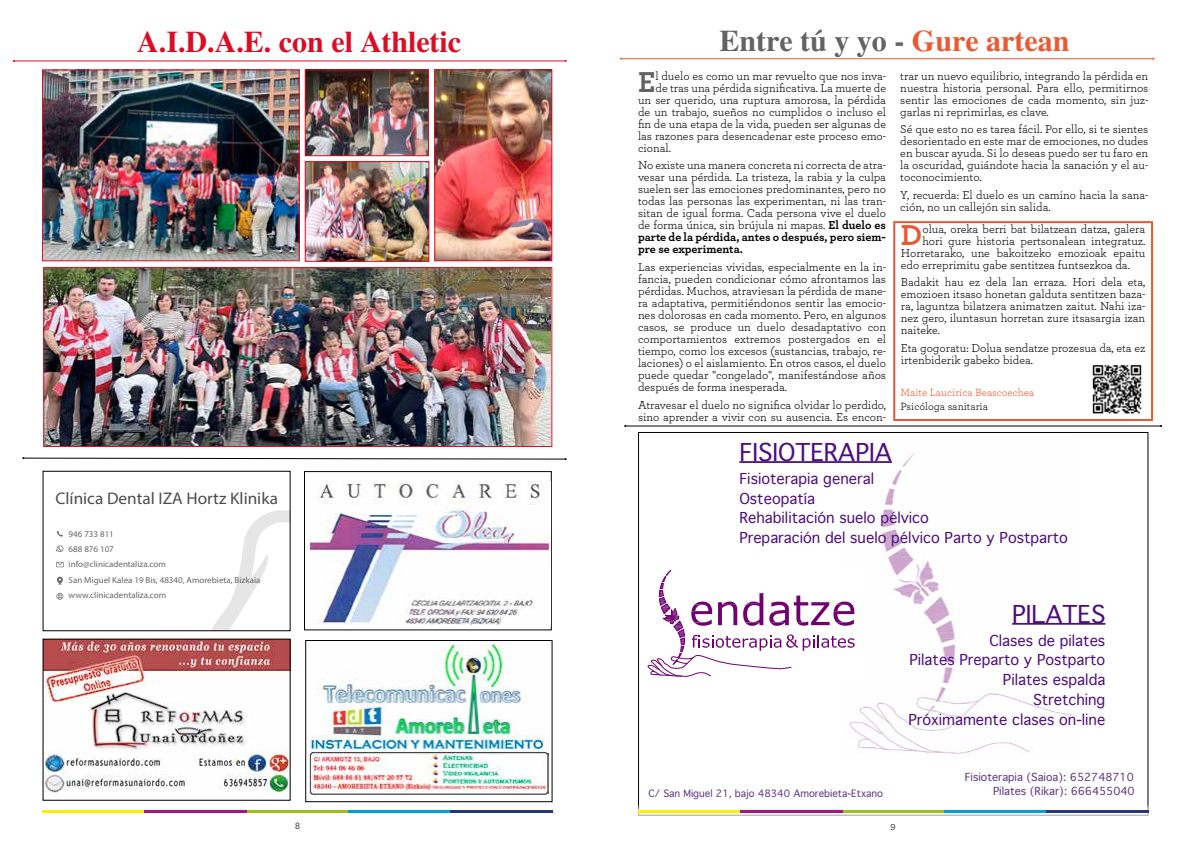
<style>
.page{position:relative;width:1191px;height:842px;background:#fff}
.page>*{position:absolute;margin:0;border:0;box-sizing:border-box;transform-origin:0 0}
.t1{font:700 30.2px "Archer";color:#646363}
.t2{font:700 30.2px "Archer";color:#eb5933}
.t3{font:700 30px "STIX General";color:#dc0c25}
.t4{font:700 30px "STIX General";color:#646363}
.t5{font:23.5px "Geneva";color:#4d0e80}
.t6{font:16.9px "Myriad Pro";color:#4c4c4c}
.t7{font:14.4px/19.7px "Geneva";color:#4d0e80}
.t8{font:12px/12px "Archer";color:#000;text-align:justify}
.t9{font:11px "Archer";color:#eb5933}
.t10{font:11px "Archer";color:#000}
.t11{font:10.6px/14.4px "Geneva";color:#5e3480;text-align:right}
.t12{font:10px "Archer";color:#000}
.t13{font:9.7px "Geneva";color:#5e3480}
.t14{font:8.8px/15.3px "Myriad Pro";color:#666}
.s1{color:#eb5933}
.s2{font-weight:700}
</style>
<div class="page">
<div style="left:893px;top:221px;width:260px;height:200px;border:2px solid #eb5933"></div>
<img style="left:45px;top:641px;width:244px;height:152px">
<div style="left:43px;top:639px;width:248px;height:162px;border:1px solid #000"></div>
<img style="left:309px;top:642px;width:239px;height:153px">
<div style="left:305px;top:640px;width:247px;height:162px;border:1px solid #000"></div>
<svg style="left:212px;top:510px;width:77px;height:119px"></svg>
<svg style="left:57px;top:531px;width:6px;height:6px"></svg>
<svg style="left:56px;top:545px;width:7px;height:7px"></svg>
<svg style="left:57px;top:577px;width:6px;height:8px"></svg>
<svg style="left:56px;top:593px;width:7px;height:7px"></svg>
<svg style="left:56px;top:562px;width:8px;height:5px"></svg>
<div style="left:43px;top:471px;width:248px;height:160px;border:1px solid #000"></div>
<img style="left:1092px;top:365px;width:50px;height:49px">
<hr style="left:621px;top:58px;width:532px;height:1px;background:#eb5933">
<hr style="left:14px;top:61px;width:551px;height:1px;background:#dc0c25">
<hr style="left:625px;top:426px;width:536px;height:1px;background:#000">
<div style="left:304px;top:471px;width:248px;height:159px;background:#fff;border:1px solid #000"></div>
<img style="left:311px;top:481px;width:239px;height:144px">
<svg style="left:22px;top:457px;width:544px;height:3px"></svg>
<img style="left:850px;top:453px;width:223px;height:301px">
<hr style="left:739px;top:461px;width:153px;height:2px;background:#4d0e80">
<hr style="left:1012px;top:623px;width:93px;height:2px;background:#4d0e80">
<div style="left:647px;top:570px;width:221px;height:114px;background:#fff"></div>
<svg style="left:648px;top:570px;width:206px;height:107px"></svg>
<img style="left:44px;top:71px;width:254px;height:188px">
<div style="left:42px;top:69px;width:258px;height:192px;border:1px solid #dc0c25"></div>
<img style="left:307px;top:71px;width:120px;height:83px">
<div style="left:305px;top:69px;width:124px;height:87px;border:1px solid #dc0c25"></div>
<img style="left:436px;top:71px;width:114px;height:188px">
<div style="left:434px;top:69px;width:118px;height:192px;border:1px solid #dc0c25"></div>
<img style="left:307px;top:163px;width:120px;height:97px">
<div style="left:305px;top:161px;width:124px;height:101px;border:1px solid #dc0c25"></div>
<img style="left:45px;top:269px;width:505px;height:176px">
<div style="left:43px;top:267px;width:509px;height:180px;border:1px solid #dc0c25"></div>
<hr style="left:638px;top:810px;width:102px;height:3px;background:#fe0">
<hr style="left:842px;top:810px;width:102px;height:3px;background:#9ac11d">
<hr style="left:944px;top:810px;width:102px;height:3px;background:#009fe1">
<hr style="left:1046px;top:810px;width:102px;height:3px;background:#27367c">
<hr style="left:740px;top:810px;width:102px;height:3px;background:#ac1380">
<hr style="left:43px;top:810px;width:102px;height:3px;background:#fe0">
<hr style="left:247px;top:810px;width:102px;height:3px;background:#9ac11d">
<hr style="left:349px;top:810px;width:102px;height:3px;background:#009fe1">
<hr style="left:451px;top:810px;width:102px;height:3px;background:#27367c">
<hr style="left:145px;top:810px;width:102px;height:3px;background:#ac1380">
<h2 class="t3" style="left:137px;top:20px;width:325px">A.I.D.A.E. con el Athletic</h2>
<h3 class="t6" style="left:56px;top:487px;width:224px">Clínica Dental IZA Hortz Klinika</h3>
<p class="t14" style="left:69px;top:526px;width:193px">946 733 811<br>688 876 107<br>info@clinicadentaliza.com<br>San Miguel Kalea 19 Bis, 48340, Amorebieta, Bizkaia www.clinicadentaliza.com</p>
<h2 class="t4" style="left:719px;top:19px;width:351px">Entre tú y yo - <span class="s1">Gure artean</span></h2>
<h1 class="t1" style="left:638px;top:58px;width:19px">E</h1>
<p class="t8" style="left:655px;top:69px;width:232px">l duelo es como un mar revuelto que nos inva-</p>
<p class="t8" style="left:655px;top:81px;width:232px">de tras una pérdida significativa. La muerte de</p>
<p class="t8" style="left:638px;top:93px;width:250px">un ser querido, una ruptura amorosa, la pérdida</p>
<p class="t8" style="left:638px;top:105px;width:250px">de un trabajo, sueños no cumplidos o incluso el</p>
<p class="t8" style="left:638px;top:117px;width:249px">fin de una etapa de la vida, pueden ser algunas de</p>
<p class="t8" style="left:638px;top:129px;width:250px">las razones para desencadenar este proceso emo-</p>
<p class="t8" style="left:638px;top:141px;width:34px">cional.</p>
<p class="t8" style="left:638px;top:159px;width:250px">No existe una manera concreta ni correcta de atra&shy;vesar una pérdida. La tristeza, la rabia y la culpa suelen ser las emociones predominantes, pero no todas las personas las experimentan, ni las tran&shy;sitan de igual forma. Cada persona vive el duelo de forma única, sin brújula ni mapas. <span class="s2">El duelo es parte de la pérdida, antes o después, pero siem&shy;pre se experimenta.</span></p>
<p class="t8" style="left:638px;top:260px;width:250px">Las experiencias vividas, especialmente en la in&shy;fancia, pueden condicionar cómo afrontamos las pérdidas. Muchos, atraviesan la pérdida de mane&shy;ra adaptativa, permitiéndonos sentir las emocio&shy;nes dolorosas en cada momento. Pero, en algunos casos, se produce un duelo desadaptativo con comportamientos extremos postergados en el tiempo, como los excesos (sustancias, trabajo, re&shy;laciones) o el aislamiento. En otros casos, el duelo puede quedar "congelado", manifestándose años después de forma inesperada.</p>
<p class="t8" style="left:638px;top:398px;width:250px">Atravesar el duelo no significa olvidar lo perdido, sino aprender a vivir con su ausencia. Es encon-</p>
<p class="t8" style="left:900px;top:69px;width:250px">trar un nuevo equilibrio, integrando la pérdida en nuestra historia personal. Para ello, permitirnos sentir las emociones de cada momento, sin juz&shy;garlas ni reprimirlas, es clave.</p>
<p class="t8" style="left:900px;top:123px;width:250px">Sé que esto no es tarea fácil. Por ello, si te sientes desorientado en este mar de emociones, no dudes en buscar ayuda. Si lo deseas puedo ser tu faro en la oscuridad, guiándote hacia la sanación y el au&shy;toconocimiento.</p>
<p class="t8" style="left:900px;top:188px;width:249px">Y, recuerda: El duelo es un camino hacia la sana&shy;ción, no un callejón sin salida.</p>
<h1 class="t2" style="left:901px;top:211px;width:23px">D</h1>
<p class="t8" style="left:922px;top:222px;width:224px">olua, oreka berri bat bilatzean datza, galera</p>
<p class="t8" style="left:922px;top:234px;width:224px">hori gure historia pertsonalean integratuz.</p>
<p class="t8" style="left:901px;top:246px;width:246px">Horretarako, une bakoitzeko emozioak epaitu</p>
<p class="t8" style="left:901px;top:258px;width:230px">edo erreprimitu gabe sentitzea funtsezkoa da.</p>
<p class="t8" style="left:901px;top:276px;width:246px">Badakit hau ez dela lan erraza. Hori dela eta, emozioen itsaso honetan galduta sentitzen baza&shy;ra, laguntza bilatzera animatzen zaitut. Nahi iza&shy;nez gero, iluntasun horretan zure itsasargia izan naiteke.</p>
<p class="t8" style="left:901px;top:341px;width:246px">Eta gogoratu: Dolua sendatze prozesua da, eta ez irtenbiderik gabeko bidea.</p>
<p class="t9" style="left:900px;top:385px;width:135px">Maite Laucirica Beascoechea</p>
<p class="t10" style="left:900px;top:399px;width:89px">Psicóloga sanitaria</p>
<h3 class="t5" style="left:739px;top:439px;width:154px">FISIOTERAPIA</h3>
<p class="t7" style="left:739px;top:469px;width:330px">Fisioterapia general<br>Osteopatía<br>Rehabilitación suelo pélvico<br>Preparación del suelo pélvico Parto y Postparto</p>
<p class="t13" style="left:648px;top:788px;width:236px">C/ San Miguel 21, bajo 48340 Amorebieta-Etxano</p>
<h3 class="t5" style="left:1012px;top:601px;width:95px">PILATES</h3>
<p class="t7" style="left:908px;top:631px;width:198px;text-align:right">Clases de pilates<br>Pilates Preparto y Postparto<br>Pilates espalda<br>Stretching<br>Próximamente clases on-line</p>
<p class="t11" style="left:964px;top:770px;width:171px">Fisioterapia (Saioa): 652748710<br>Pilates (Rikar): 666455040</p>
<p class="t12" style="left:295px;top:818px;width:6px">8</p>
<p class="t12" style="left:890px;top:818px;width:7px">9</p>
</div>
